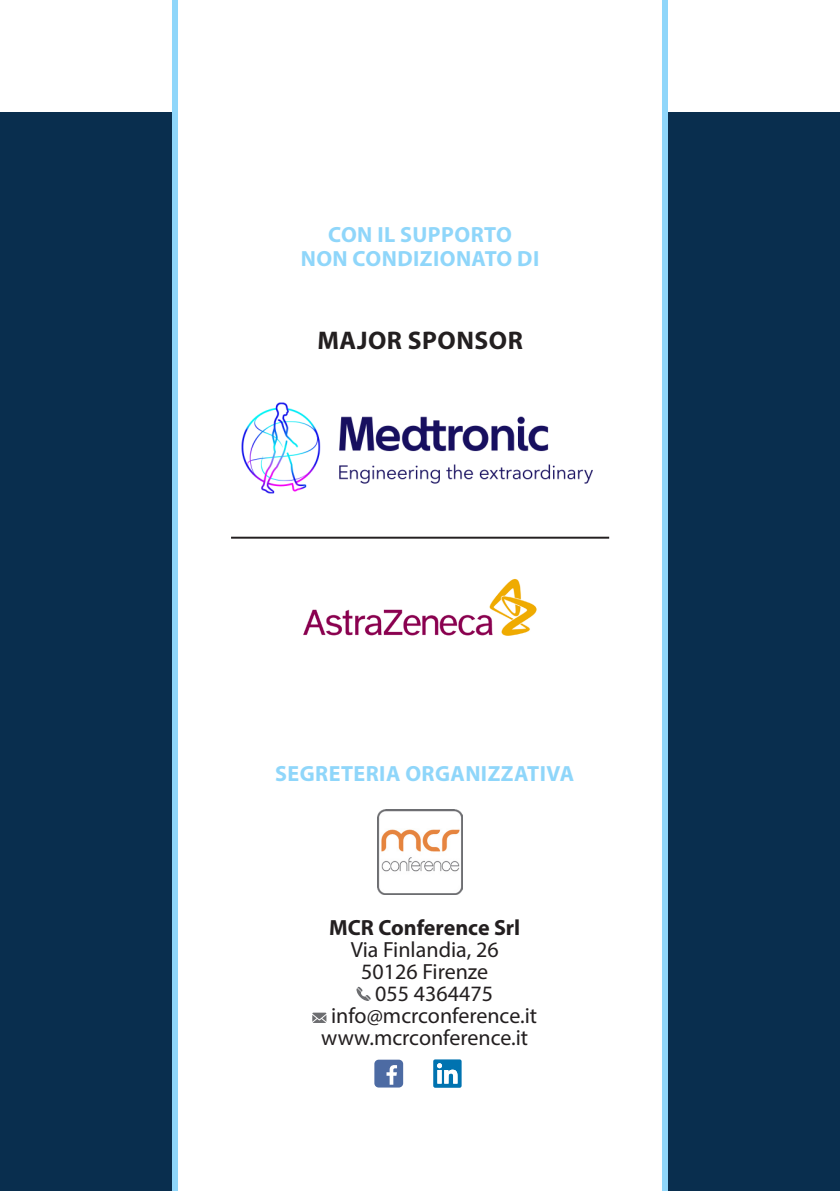
<style>
.page{position:relative;width:840px;height:1191px;background:#fff}
.page>*{position:absolute;margin:0;border:0;box-sizing:border-box;transform-origin:0 0}
.t1{font:700 25.6px "Myriad Pro";letter-spacing:.02em;color:#231f20}
.t2{font:22px "Myriad Pro";color:#231f20}
.t3{font:700 22px "Myriad Pro";letter-spacing:.02em;color:#8fd6fa}
.t4{font:700 22px "Myriad Pro";color:#231f20}
</style>
<div class="page">
<div style="left:0;top:112px;width:839px;height:1079px;background:#092e4e"></div>
<div style="left:172px;top:0;width:495px;height:1191px;background:#fff"></div>
<svg style="left:356px;top:986px;width:14px;height:15px"></svg>
<svg style="left:312px;top:1012px;width:14px;height:11px"></svg>
<div style="left:374px;top:1059px;width:29px;height:28px;background:#4d6ba3;border-radius:4px"></div>
<svg style="left:386px;top:1065px;width:11px;height:19px"></svg>
<svg style="left:433px;top:1059px;width:28px;height:28px"></svg>
<img style="left:377px;top:809px;width:85px;height:85px">
<hr style="left:231px;top:537px;width:378px;height:1px;background:#231f20">
<img style="left:242px;top:402px;width:353px;height:92px">
<img style="left:278px;top:566px;width:283px;height:94px">
<p class="t3" style="left:328px;top:220px;width:185px">CON IL SUPPORTO</p>
<p class="t3" style="left:300px;top:244px;width:240px">NON CONDIZIONATO DI</p>
<p class="t1" style="left:317px;top:324px;width:207px">MAJOR SPONSOR</p>
<p class="t3" style="left:275px;top:759px;width:300px">SEGRETERIA ORGANIZZATIVA</p>
<p class="t4" style="left:329px;top:913px;width:193px">MCR Conference Srl</p>
<p class="t2" style="left:350px;top:936px;width:149px">Via Finlandia, 26</p>
<p class="t2" style="left:361px;top:958px;width:128px">50126 Firenze</p>
<p class="t2" style="left:375px;top:980px;width:119px">055 4364475</p>
<p class="t2" style="left:331px;top:1002px;width:207px">info@mcrconference.it</p>
<p class="t2" style="left:321px;top:1024px;width:208px">www.mcrconference.it</p>
</div>
